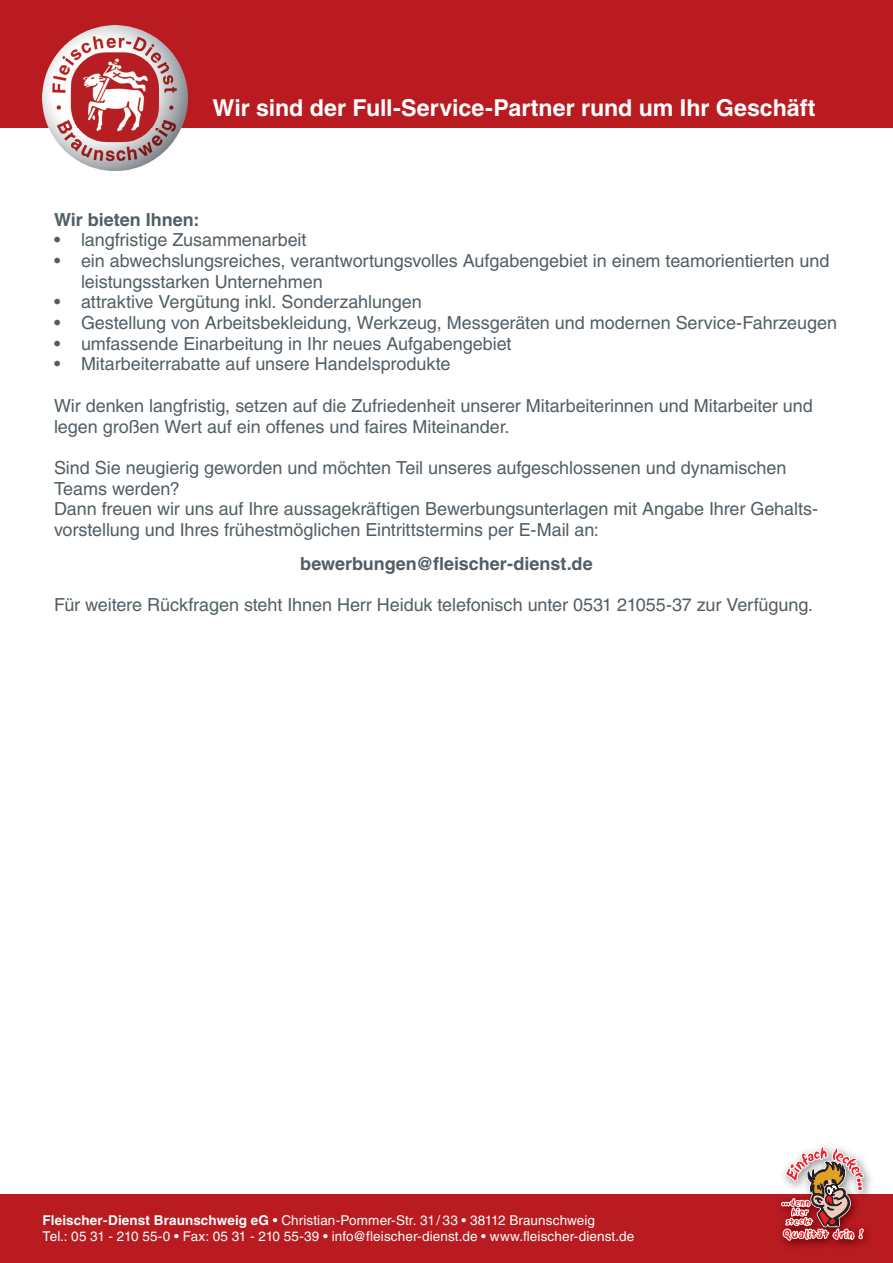
<style>
.page{position:relative;width:893px;height:1263px;background:#fff}
.page>*{position:absolute;margin:0;border:0;box-sizing:border-box;transform-origin:0 0}
.t1{font:700 23.25px "Helvetica LT Std";letter-spacing:-.005em;color:#fff}
.t2{font:18px/20.7px "Helvetica LT Std";letter-spacing:-.005em;color:#525e65}
.t3{font:700 18px "Helvetica LT Std";color:#525e65}
.t4{font:13.5px/15.5px "Helvetica LT Std";letter-spacing:.01em;color:#fff}
.s1{font-weight:700}
</style>
<div class="page">
<div style="left:0;top:1195px;width:893px;height:68px;background:#b91b21"></div>
<div style="left:0;top:0;width:893px;height:128px;background:#b91b21"></div>
<img style="left:43px;top:26px;width:144px;height:144px">
<img style="left:776px;top:1164px;width:98px;height:83px">
<svg style="left:781px;top:1146px;width:83px;height:95px"></svg>
<p class="t1" style="left:213px;top:93px;width:605px">Wir sind der Full-Service-Partner rund um Ihr Geschäft</p>
<p class="t3" style="left:54px;top:208px;width:147px">Wir bieten Ihnen:</p>
<p class="t2" style="left:54px;top:230px;width:254px">• langfristige Zusammenarbeit</p>
<p class="t2" style="left:81px;top:250px;width:750px;text-indent:-27px">• ein abwechslungsreiches, verantwortungsvolles Aufgabengebiet in einem teamorientierten und leistungsstarken Unternehmen</p>
<p class="t2" style="left:54px;top:292px;width:369px">• attraktive Vergütung inkl. Sonderzahlungen</p>
<p class="t2" style="left:54px;top:312px;width:784px">• Gestellung von Arbeitsbekleidung, Werkzeug, Messgeräten und modernen Service-Fahrzeugen</p>
<p class="t2" style="left:54px;top:333px;width:459px">• umfassende Einarbeitung in Ihr neues Aufgabengebiet</p>
<p class="t2" style="left:54px;top:354px;width:398px">• Mitarbeiterrabatte auf unsere Handelsprodukte</p>
<p class="t2" style="left:54px;top:395px;width:760px">Wir denken langfristig, setzen auf die Zufriedenheit unserer Mitarbeiterinnen und Mitarbeiter und legen großen Wert auf ein offenes und faires Miteinander.</p>
<p class="t2" style="left:54px;top:457px;width:765px">Sind Sie neugierig geworden und möchten Teil unseres aufgeschlossenen und dynamischen Teams werden?<br>Dann freuen wir uns auf Ihre aussagekräftigen Bewerbungsunterlagen mit Angabe Ihrer Gehalts&shy;vorstellung und Ihres frühestmöglichen Eintrittstermins per E-Mail an:</p>
<p class="t3" style="left:300px;top:552px;width:294px">bewerbungen@fleischer-dienst.de</p>
<p class="t2" style="left:54px;top:594px;width:761px">Für weitere Rückfragen steht Ihnen Herr Heiduk telefonisch unter 0531 21055-37 zur Verfügung.</p>
<p class="t4" style="left:43px;top:1212px;width:593px"><span class="s1">Fleischer-Dienst Braunschweig eG</span> • Christian-Pommer-Str. 31 / 33 • 38112 Braunschweig<br>Tel.: 05 31 - 210 55-0 • Fax: 05 31 - 210 55-39 • info@fleischer-dienst.de • www.fleischer-dienst.de</p>
</div>
